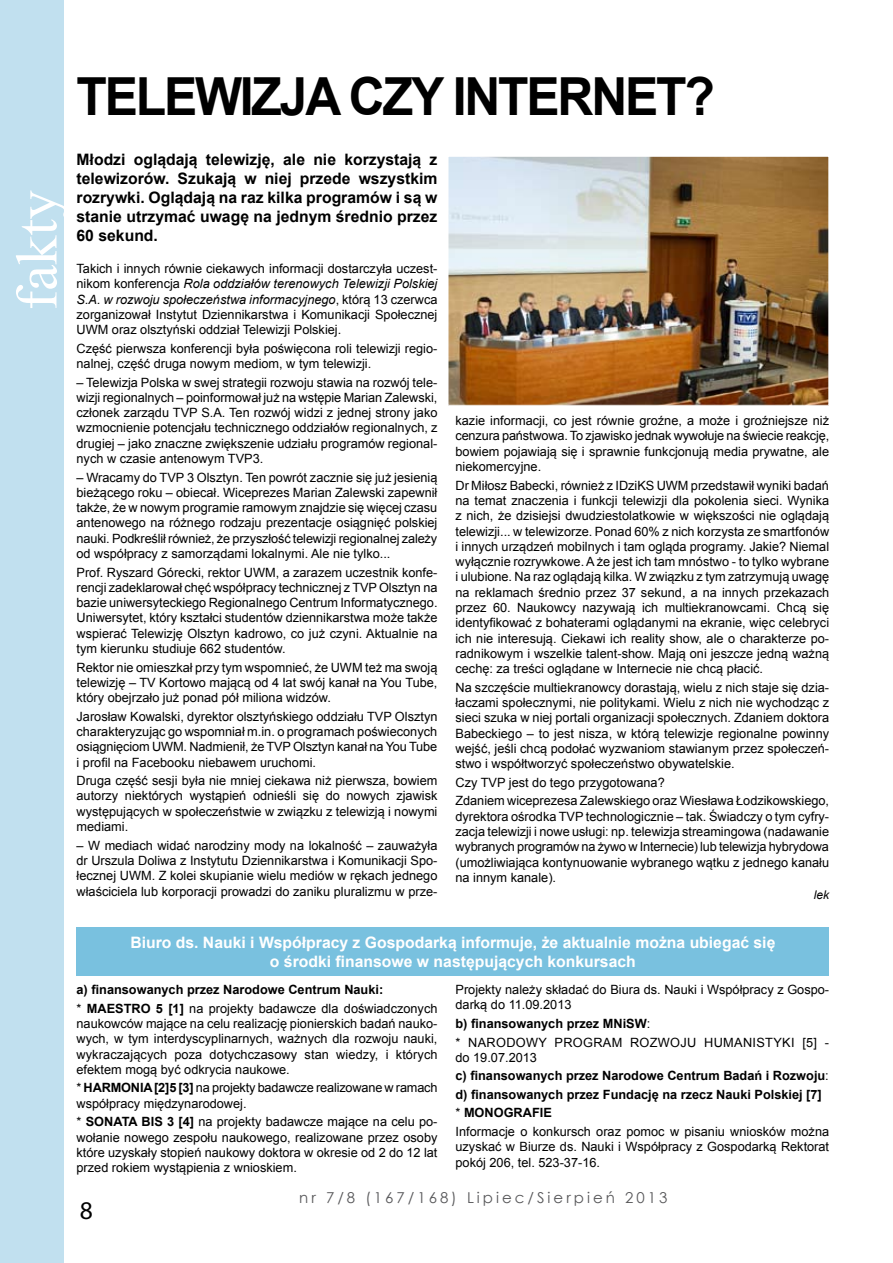
<style>
.page{position:relative;width:893px;height:1263px;background:#fff}
.page>*{position:absolute;margin:0;border:0;box-sizing:border-box;transform-origin:0 0}
.t1{font:58.5px "Times New Roman";color:#fff}
.t2{font:700 52.5px "Arial";letter-spacing:-.045em;color:#000;scale:.95 1}
.t3{font:25.5px "Myriad Pro";color:#000}
.t4{font:700 15.75px/18.9px "Arial";color:#000;text-align:justify}
.t5{font:700 15.75px/18.9px "Arial";color:#fff;text-align:center}
.t6{font:15px "Century Gothic";letter-spacing:.2em;color:#58585a}
.t7{font:12.75px/15.3px "Arial";color:#000;text-align:justify}
.t8{font:700 12.75px/18.6px "Arial";color:#000}
.t9{font:12.75px/18.6px "Arial";letter-spacing:.025em;color:#000}
.t10{font:italic 12px "Arial";color:#000}
.s1{font-style:italic}
.s2{font-weight:400}
.s3{font-weight:700}
</style>
<div class="page">
<div style="left:0;top:0;width:63px;height:1263px;background:#c1e0ef"></div>
<img style="left:450px;top:158px;width:377px;height:246px">
<div style="left:448px;top:156px;width:381px;height:250px;border:1px solid #fff"></div>
<div style="left:77px;top:928px;width:752px;height:48px;background:#79c1df"></div>
<h2 class="t2" style="left:77px;top:61px;width:217px">Telewizja</h2>
<h2 class="t2" style="left:349px;top:61px;width:387px">czy inte rnet?</h2>
<p class="t4" style="left:77px;top:151px;width:362px">Młodzi oglądają telewizję, ale nie korzystają z telewizorów. Szukają w niej przede wszystkim rozrywki. Oglądają na raz kilka programów i są w stanie utrzymać uwagę na jednym średnio przez 60 sekund.</p>
<h1 class="t1" style="left:-2px;top:310px;width:122px;rotate:-90deg">fakty</h1>
<p class="t7" style="left:77px;top:261px;width:362px">Takich i innych równie ciekawych informacji dostarczyła uczest&shy;nikom konferencja <span class="s1">Rola oddziałów terenowych Telewizji Polskiej S.A. w rozwoju społeczeństwa informacyjnego</span>, którą 13 czerwca zorganizował Instytut Dziennikarstwa i Komunikacji Społecznej UWM oraz olsztyński oddział Telewizji Polskiej.</p>
<p class="t7" style="left:77px;top:341px;width:362px">Część pierwsza konferencji była poświęcona roli telewizji regio&shy;nalnej, część druga nowym mediom, w tym telewizji.</p>
<p class="t7" style="left:77px;top:374px;width:362px">– Telewizja Polska w swej strategii rozwoju stawia na rozwój tele&shy;wizji regionalnych – poinformował już na wstępie Marian Zalewski, członek zarządu TVP S.A. Ten rozwój widzi z jednej strony jako wzmocnienie potencjału technicznego oddziałów regionalnych, z drugiej – jako znaczne zwiększenie udziału programów regional&shy;nych w czasie antenowym TVP3.</p>
<p class="t7" style="left:77px;top:469px;width:362px">– Wracamy do TVP 3 Olsztyn. Ten powrót zacznie się już jesienią bieżącego roku – obiecał. Wiceprezes Marian Zalewski zapewnił także, że w nowym programie ramowym znajdzie się więcej czasu antenowego na różnego rodzaju prezentacje osiągnięć polskiej nauki. Podkreślił również, że przyszłość telewizji regionalnej zależy od współpracy z samorządami lokalnymi. Ale nie tylko...</p>
<p class="t7" style="left:77px;top:565px;width:363px">Prof. Ryszard Górecki, rektor UWM, a zarazem uczestnik konfe&shy;rencji zadeklarował chęć współpracy technicznej z TVP Olsztyn na bazie uniwersyteckiego Regionalnego Centrum Informatycznego.<br>Uniwersytet, który kształci studentów dziennikarstwa może także wspierać Telewizję Olsztyn kadrowo, co już czyni. Aktualnie na tym kierunku studiuje 662 studentów.</p>
<p class="t7" style="left:77px;top:660px;width:362px">Rektor nie omieszkał przy tym wspomnieć, że UWM też ma swoją telewizję – TV Kortowo mającą od 4 lat swój kanał na You Tube, który obejrzało już ponad pół miliona widzów.</p>
<p class="t7" style="left:77px;top:709px;width:362px">Jarosław Kowalski, dyrektor olsztyńskiego oddziału TVP Olsztyn charakteryzując go wspomniał m.in. o programach poświeconych osiągnięciom UWM. Nadmienił, że TVP Olsztyn kanał na You Tube i profil na Facebooku niebawem uruchomi.</p>
<p class="t7" style="left:77px;top:773px;width:362px">Druga część sesji była nie mniej ciekawa niż pierwsza, bowiem autorzy niektórych wystąpień odnieśli się do nowych zjawisk występujących w społeczeństwie w związku z telewizją i nowymi mediami.</p>
<p class="t7" style="left:77px;top:838px;width:362px">– W mediach widać narodziny mody na lokalność – zauważyła dr Urszula Doliwa z Instytutu Dziennikarstwa i Komunikacji Spo&shy;łecznej UWM. Z kolei skupianie wielu mediów w rękach jednego właściciela lub korporacji prowadzi do zaniku pluralizmu w prze-</p>
<p class="t7" style="left:455px;top:413px;width:375px">kazie informacji, co jest równie groźne, a może i groźniejsze niż cenzura państwowa. To zjawisko jednak wywołuje na świecie reakcję, bowiem pojawiają się i sprawnie funkcjonują media prywatne, ale niekomercyjne.</p>
<p class="t7" style="left:455px;top:478px;width:375px">Dr Miłosz Babecki, również z IDziKS UWM przedstawił wyniki badań na temat znaczenia i funkcji telewizji dla pokolenia sieci. Wynika z nich, że dzisiejsi dwudziestolatkowie w większości nie oglądają telewizji... w telewizorze. Ponad 60% z nich korzysta ze smartfonów i innych urządzeń mobilnych i tam ogląda programy. Jakie? Niemal wyłącznie rozrywkowe. A że jest ich tam mnóstwo - to tylko wybrane i ulubione. Na raz oglądają kilka. W związku z tym zatrzymują uwagę na reklamach średnio przez 37 sekund, a na innych przekazach przez 60. Naukowcy nazywają ich multiekranowcami. Chcą się identyfikować z bohaterami oglądanymi na ekranie, więc celebryci ich nie interesują. Ciekawi ich reality show, ale o charakterze po&shy;radnikowym i wszelkie talent-show. Mają oni jeszcze jedną ważną cechę: za treści oglądane w Internecie nie chcą płacić.</p>
<p class="t7" style="left:455px;top:680px;width:375px">Na szczęście multiekranowcy dorastają, wielu z nich staje się dzia&shy;łaczami społecznymi, nie politykami. Wielu z nich nie wychodząc z sieci szuka w niej portali organizacji społecznych. Zdaniem doktora Babeckiego – to jest nisza, w którą telewizje regionalne powinny wejść, jeśli chcą podołać wyzwaniom stawianym przez społeczeń&shy;stwo i współtworzyć społeczeństwo obywatelskie.</p>
<p class="t7" style="left:455px;top:773px;width:375px;line-height:18.6px">Czy TVP jest do tego przygotowana?<br>Zdaniem wiceprezesa Zalewskiego oraz Wiesława Łodzikowskiego,</p>
<p class="t7" style="left:455px;top:809px;width:375px">dyrektora ośrodka TVP technologicznie – tak. Świadczy o tym cyfry&shy;zacja telewizji i nowe usługi: np. telewizja streamingowa (nadawanie wybranych programów na żywo w Internecie) lub telewizja hybrydowa (umożliwiająca kontynuowanie wybranego wątku z jednego kanału na innym kanale).</p>
<p class="t10" style="left:814px;top:887px;width:17px">lek</p>
<p class="t5" style="left:130px;top:934px;width:647px">Biuro ds. Nauki i Współpracy z Gospodarką informuje, że aktualnie można ubiegać się o środki finansowe w następujących konkursach</p>
<p class="t8" style="left:77px;top:981px;width:362px">a) finansowanych przez Narodowe Centrum Nauki:<br><span class="s2">*</span> MAESTRO 5 [1] <span class="s2">na projekty badawcze dla doświadczonych</span></p>
<p class="t7" style="left:77px;top:1016px;width:362px">naukowców mające na celu realizację pionierskich badań nauko&shy;wych, w tym interdyscyplinarnych, ważnych dla rozwoju nauki, wykraczających poza dotychczasowy stan wiedzy, i których efektem mogą być odkrycia naukowe.</p>
<p class="t7" style="left:77px;top:1080px;width:363px">* <span class="s3">HARMONIA [2]5 [3]</span> na projekty badawcze realizowane w ramach współpracy międzynarodowej.</p>
<p class="t7" style="left:77px;top:1114px;width:362px">* <span class="s3">SONATA BIS 3 [4]</span> na projekty badawcze mające na celu po&shy;wołanie nowego zespołu naukowego, realizowane przez osoby które uzyskały stopień naukowy doktora w okresie od 2 do 12 lat przed rokiem wystąpienia z wnioskiem.</p>
<p class="t7" style="left:455px;top:982px;width:375px">Projekty należy składać do Biura ds. Nauki i Współpracy z Gospo&shy;darką do 11.09.2013</p>
<p class="t9" style="left:455px;top:1014px;width:375px"><span class="s3">b) finansowanych przez MNiSW</span>:<br>* NARODOWY PROGRAM ROZWOJU HUMANISTYKI [5] -</p>
<p class="t8" style="left:455px;top:1048px;width:375px"><span class="s2">do 19.07.2013<br></span>c) finansowanych przez Narodowe Centrum Badań i Rozwoju<span class="s2">: </span>d) finansowanych przez Fundację na rzecz Nauki Polskiej [7] <span class="s2">*</span> MONOGRAFIE<br><span class="s2">Informacje o konkursch oraz pomoc w pisaniu wniosków można</span></p>
<p class="t7" style="left:455px;top:1139px;width:375px">uzyskać w Biurze ds. Nauki i Współpracy z Gospodarką Rektorat pokój 206, tel. 523-37-16.</p>
<h3 class="t3" style="left:80px;top:1195px;width:15px">8</h3>
<p class="t6" style="left:299px;top:1187px;width:370px">nr 7/8 (167/168) Lipiec/Sierpień 2013</p>
</div>
